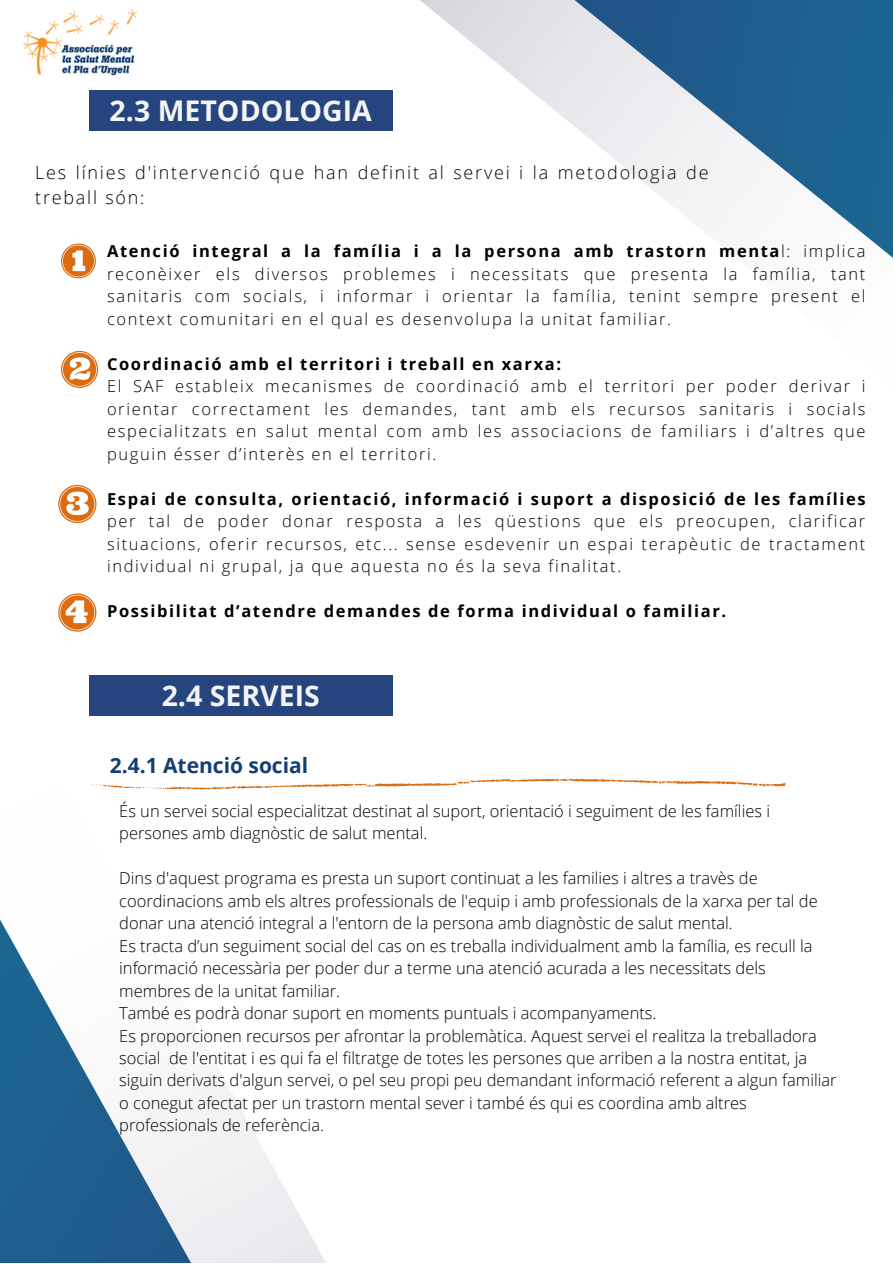
<style>
.page{position:relative;width:893px;height:1264px;background:#fff}
.page>*{position:absolute;margin:0;border:0;box-sizing:border-box;transform-origin:0 0}
.t1{font:700 28.5px "Open Sans";color:#f2f4f5}
.t2{font:700 21px "Open Sans";color:#123f70}
.t3{font:300 18px/24.8px "Open Sans";letter-spacing:.1em;color:#000}
.t4{font:300 16.5px/22.5px "Open Sans";color:#000}
.t5{font:700 16.5px "Open Sans";letter-spacing:.1em;color:#000}
.s1{font-weight:700}
</style>
<div class="page">
<svg style="left:260px;top:1144px;width:65px;height:118px;fill:#f1f1f3"></svg>
<svg style="left:0;top:609px;width:260px;height:653px"></svg>
<svg style="left:359px;top:0;width:188px;height:131px"></svg>
<svg style="left:547px;top:0;width:345px;height:257px"></svg>
<div style="left:89px;top:91px;width:303px;height:40px;background:#26447d"></div>
<svg style="left:61px;top:243px;width:35px;height:35px"></svg>
<svg style="left:61px;top:351px;width:37px;height:37px"></svg>
<svg style="left:58px;top:485px;width:38px;height:38px"></svg>
<svg style="left:58px;top:593px;width:38px;height:38px"></svg>
<div style="left:89px;top:675px;width:303px;height:40px;background:#26447d"></div>
<svg style="left:89px;top:778px;width:696px;height:11px"></svg>
<img style="left:23px;top:9px;width:115px;height:67px">
<p class="t1" style="left:110px;top:91px;width:264px">2.3 METODOLOGIA</p>
<p class="t3" style="left:35px;top:160px;width:674px">Les línies d'intervenció que han definit al servei i la metodologia de treball són:</p>
<p class="t4" style="left:107px;top:239px;width:760px;text-align:justify"><span class="s1">Atenció integral a la família i a la persona amb trastorn menta</span>l: implica reconèixer els diversos problemes i necessitats que presenta la família, tant sanitaris com socials, i informar i orientar la família, tenint sempre present el context comunitari en el qual es desenvolupa la unitat familiar.</p>
<p class="t5" style="left:107px;top:352px;width:455px">Coordinació amb el territori i treball en xarxa:</p>
<p class="t4" style="left:107px;top:374px;width:760px;text-align:justify">El SAF estableix mecanismes de coordinació amb el territori per poder derivar i orientar correctament les demandes, tant amb els recursos sanitaris i socials especialitzats en salut mental com amb les associacions de familiars i d’altres que puguin ésser d’interès en el territori.</p>
<p class="t4" style="left:107px;top:487px;width:760px;text-align:justify"><span class="s1">Espai de consulta, orientació, informació i suport a disposició de les famílies </span>per tal de poder donar resposta a les qüestions que els preocupen, clarificar situacions, oferir recursos, etc... sense esdevenir un espai terapèutic de tractament individual ni grupal, ja que aquesta no és la seva finalitat.</p>
<p class="t5" style="left:107px;top:599px;width:620px">Possibilitat d’atendre demandes de forma individual o familiar.</p>
<p class="t1" style="left:162px;top:675px;width:159px">2.4 SERVEIS</p>
<p class="t2" style="left:110px;top:750px;width:200px">2.4.1 Atenció social</p>
<p class="t4" style="left:119px;top:799px;width:652px">És un servei social especialitzat destinat al suport, orientació i seguiment de les famílies i persones amb diagnòstic de salut mental.</p>
<p class="t4" style="left:119px;top:866px;width:700px">Dins d'aquest programa es presta un suport continuat a les families i altres a travès de coordinacions amb els altres professionals de l'equip i amb professionals de la xarxa per tal de donar una atenció integral a l'entorn de la persona amb diagnòstic de salut mental.</p>
<p class="t4" style="left:119px;top:933px;width:694px">Es tracta d’un seguiment social del cas on es treballa individualment amb la família, es recull la informació necessària per poder dur a terme una atenció acurada a les necessitats dels membres de la unitat familiar.</p>
<p class="t4" style="left:119px;top:1001px;width:538px">També es podrà donar suport en moments puntuals i acompanyaments.</p>
<p class="t4" style="left:119px;top:1023px;width:719px">Es proporcionen recursos per afrontar la problemàtica. Aquest servei el realitza la treballadora social de l'entitat i es qui fa el filtratge de totes les persones que arriben a la nostra entitat, ja siguin derivats d'algun servei, o pel seu propi peu demandant informació referent a algun familiar o conegut afectat per un trastorn mental sever i també és qui es coordina amb altres professionals de referència.</p>
</div>
